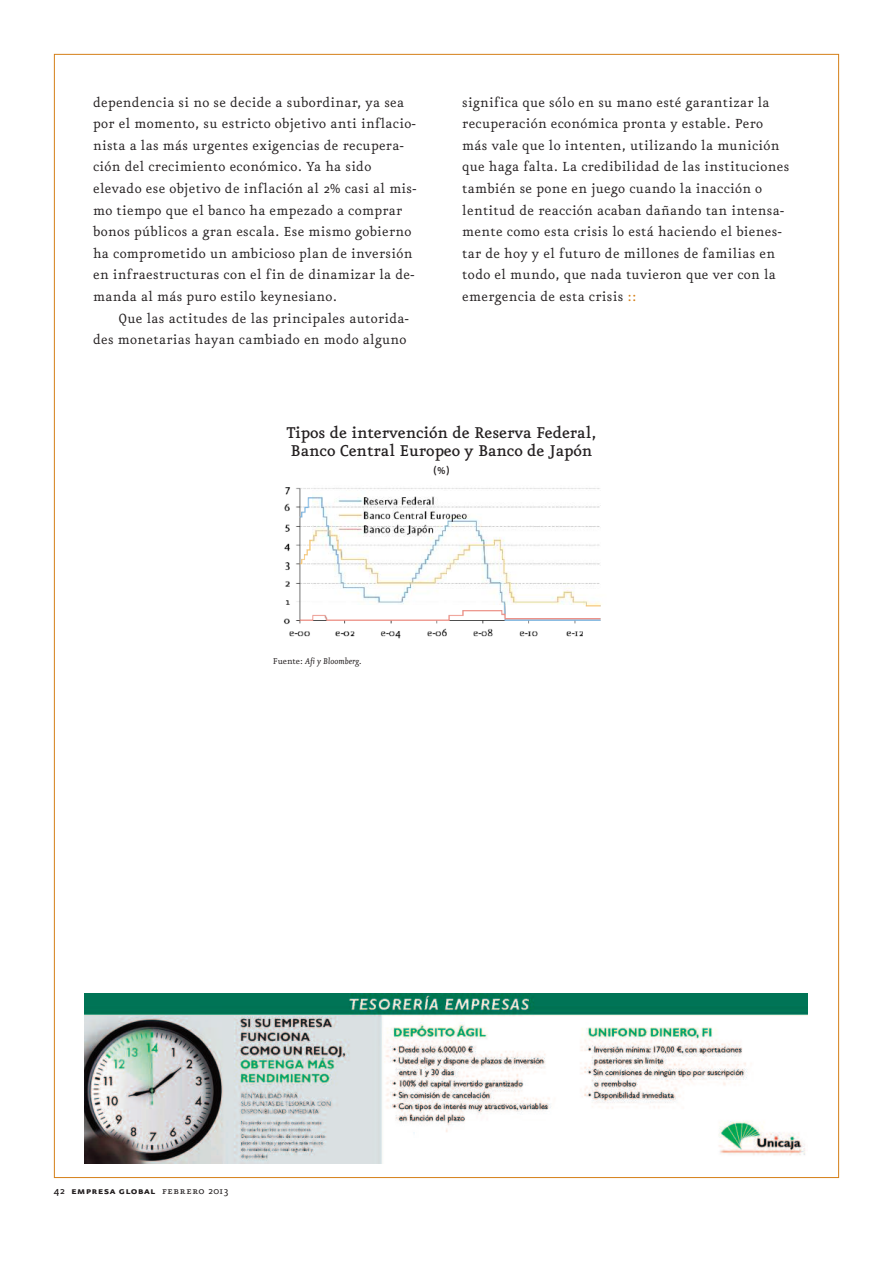
<style>
.page{position:relative;width:893px;height:1263px;background:#fff}
.page>*{position:absolute;margin:0;border:0;box-sizing:border-box;transform-origin:0 0}
.t1{font:500 18.75px/18px "Eureka";letter-spacing:-.005em;color:#231f20}
.t2{font:15.75px/21.6px "Eureka";letter-spacing:.02em;color:#231f20}
.t3{font:12px "Eureka Sans Bold Caps";letter-spacing:.025em;color:#231f20}
.t4{font:500 12px "Eureka";color:#231f20}
.t5{font:italic 10.2px "Eureka";color:#231f20}
.s1{color:#d58018}
.s2{font-style:normal}
.s3{font-family:"Eureka";font-weight:500}
.s4{font-family:"Eureka Small Caps"}
.s5{font-family:"Eureka"}
</style>
<div class="page">
<img style="left:85px;top:993px;width:723px;height:170px">
<img style="left:283px;top:487px;width:319px;height:152px">
<p class="t2" style="left:93px;top:92px;width:325px">dependencia si no se decide a subordinar, ya sea por el momento, su estricto objetivo anti inflacio&shy;nista a las más urgentes exigencias de recupera&shy;ción del crecimiento económico. Ya ha sido elevado ese objetivo de inflación al 2% casi al mis&shy;mo tiempo que el banco ha empezado a comprar bonos públicos a gran escala. Ese mismo gobierno ha comprometido un ambicioso plan de inversión en infraestructuras con el fin de dinamizar la de&shy;manda al más puro estilo keynesiano.</p>
<p class="t2" style="left:93px;top:308px;width:317px;text-align:right">Que las actitudes de las principales autorida-<br>des monetarias hayan cambiado en modo alguno</p>
<p class="t2" style="left:462px;top:92px;width:329px">significa que sólo en su mano esté garantizar la recuperación económica pronta y estable. Pero más vale que lo intenten, utilizando la munición que haga falta. La credibilidad de las instituciones también se pone en juego cuando la inacción o lentitud de reacción acaban dañando tan intensa&shy;mente como esta crisis lo está haciendo el bienes&shy;tar de hoy y el futuro de millones de familias en todo el mundo, que nada tuvieron que ver con la emergencia de esta crisis <span class="s1">::</span></p>
<p class="t1" style="left:287px;top:424px;width:311px">Tipos de intervención de Reserva Federal,<br>Banco Central Europeo y Banco de Japón</p>
<p class="t4" style="left:433px;top:464px;width:18px">(%)</p>
<p class="t5" style="left:273px;top:656px;width:90px"><span class="s2">Fuente:</span> Afi y Bloomberg.</p>
<p class="t3" style="left:54px;top:1184px;width:176px"><span class="s3">42</span> empresa global <span class="s4">febrero</span> <span class="s5">2013</span></p>
</div>
